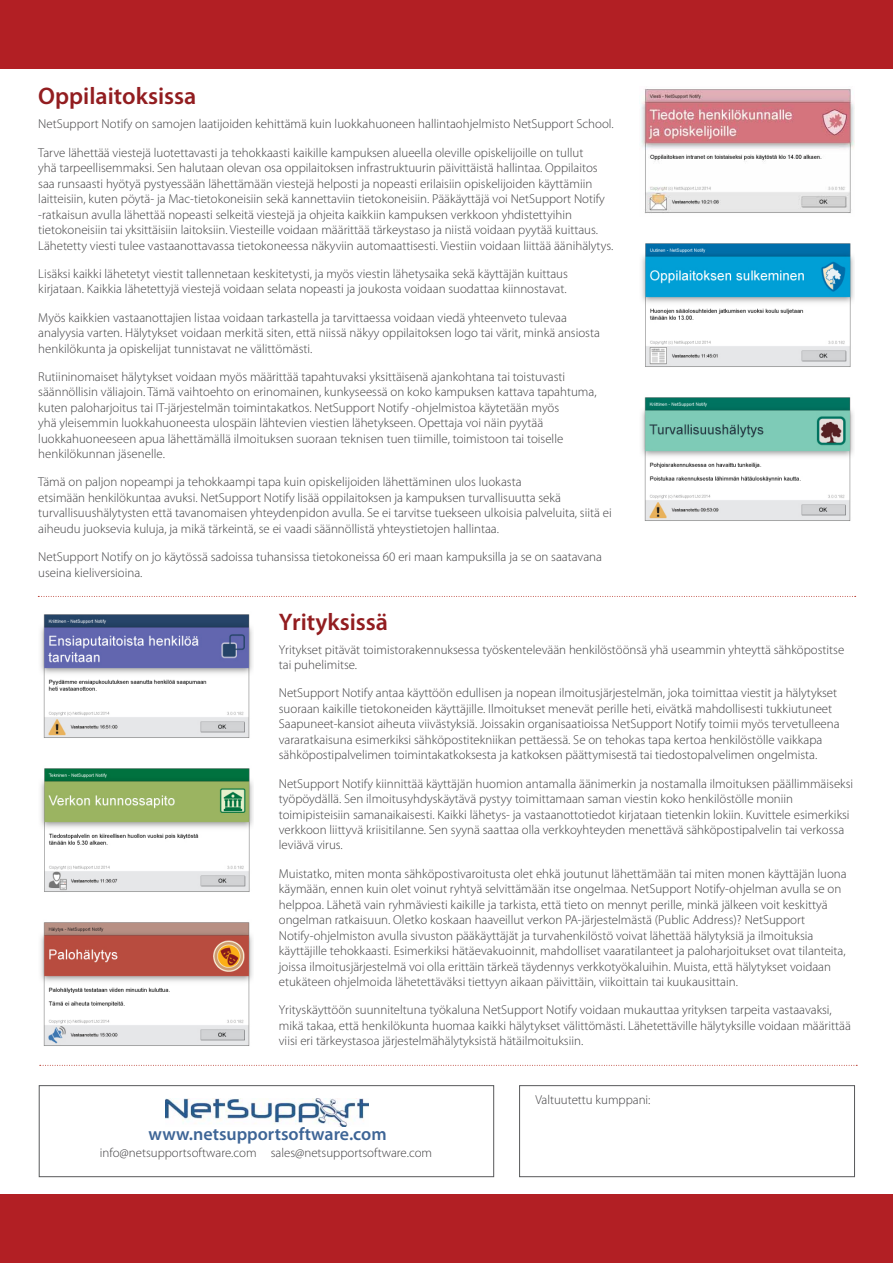
<style>
.page{position:relative;width:893px;height:1263px;background:#fff}
.page>*{position:absolute;margin:0;border:0;box-sizing:border-box;transform-origin:0 0}
.t1{font:600 24px "Myriad Pro";color:#921d20}
.t2{font:600 18px "Myriad Pro";color:#3e6596}
.t3{font:300 12.9px/15.5px "Myriad Pro";color:#414042}
</style>
<div class="page">
<div style="left:0;top:1195px;width:893px;height:68px;background:#b21f24"></div>
<div style="left:0;top:0;width:893px;height:68px;background:#b21f24"></div>
<div style="left:39px;top:1085px;width:455px;height:92px;background:#fff;border:1px solid #58595b"></div>
<img style="left:165px;top:1098px;width:203px;height:28px">
<div style="left:519px;top:1085px;width:336px;height:92px;background:#fff;border:1px solid #58595b"></div>
<svg style="left:38px;top:596px;width:818px;height:1px"></svg>
<img style="left:41px;top:614px;width:212px;height:124px">
<img style="left:41px;top:768px;width:212px;height:124px">
<img style="left:41px;top:922px;width:212px;height:124px">
<img style="left:641px;top:88px;width:214px;height:126px">
<img style="left:642px;top:243px;width:212px;height:124px">
<img style="left:642px;top:397px;width:212px;height:124px">
<svg style="left:40px;top:1065px;width:817px;height:1px"></svg>
<h1 class="t1" style="left:38px;top:81px;width:160px">Oppilaitoksissa</h1>
<p class="t3" style="left:38px;top:110px;width:577px;line-height:28.2px">NetSupport Notify on samojen laatijoiden kehittämä kuin luokkahuoneen hallintaohjelmisto NetSupport School.<br>Tarve lähettää viestejä luotettavasti ja tehokkaasti kaikille kampuksen alueella oleville opiskelijoille on tullut</p>
<p class="t3" style="left:38px;top:160px;width:577px">yhä tarpeellisemmaksi. Sen halutaan olevan osa oppilaitoksen infrastruktuurin päivittäistä hallintaa. Oppilaitos saa runsaasti hyötyä pystyessään lähettämään viestejä helposti ja nopeasti erilaisiin opiskelijoiden käyttämiin laitteisiin, kuten pöytä- ja Mac-tietokoneisiin sekä kannettaviin tietokoneisiin. Pääkäyttäjä voi NetSupport Notify -ratkaisun avulla lähettää nopeasti selkeitä viestejä ja ohjeita kaikkiin kampuksen verkkoon yhdistettyihin tietokoneisiin tai yksittäisiin laitoksiin. Viesteille voidaan määrittää tärkeystaso ja niistä voidaan pyytää kuittaus.<br>Lähetetty viesti tulee vastaanottavassa tietokoneessa näkyviin automaattisesti. Viestiin voidaan liittää äänihälytys.</p>
<p class="t3" style="left:38px;top:266px;width:531px">Lisäksi kaikki lähetetyt viestit tallennetaan keskitetysti, ja myös viestin lähetysaika sekä käyttäjän kuittaus kirjataan. Kaikkia lähetettyjä viestejä voidaan selata nopeasti ja joukosta voidaan suodattaa kiinnostavat.</p>
<p class="t3" style="left:38px;top:309px;width:563px">Myös kaikkien vastaanottajien listaa voidaan tarkastella ja tarvittaessa voidaan viedä yhteenveto tulevaa analyysia varten. Hälytykset voidaan merkitä siten, että niissä näkyy oppilaitoksen logo tai värit, minkä ansiosta henkilökunta ja opiskelijat tunnistavat ne välittömästi.</p>
<p class="t3" style="left:38px;top:369px;width:560px">Rutiininomaiset hälytykset voidaan myös määrittää tapahtuvaksi yksittäisenä ajankohtana tai toistuvasti säännöllisin väliajoin. Tämä vaihtoehto on erinomainen, kunkyseessä on koko kampuksen kattava tapahtuma, kuten paloharjoitus tai IT-järjestelmän toimintakatkos. NetSupport Notify -ohjelmistoa käytetään myös<br>yhä yleisemmin luokkahuoneesta ulospäin lähtevien viestien lähetykseen. Opettaja voi näin pyytää luokkahuoneeseen apua lähettämällä ilmoituksen suoraan teknisen tuen tiimille, toimistoon tai toiselle henkilökunnan jäsenelle.</p>
<p class="t3" style="left:38px;top:474px;width:575px">Tämä on paljon nopeampi ja tehokkaampi tapa kuin opiskelijoiden lähettäminen ulos luokasta<br>etsimään henkilökuntaa avuksi. NetSupport Notify lisää oppilaitoksen ja kampuksen turvallisuutta sekä turvallisuushälytysten että tavanomaisen yhteydenpidon avulla. Se ei tarvitse tuekseen ulkoisia palveluita, siitä ei aiheudu juoksevia kuluja, ja mikä tärkeintä, se ei vaadi säännöllistä yhteystietojen hallintaa.</p>
<p class="t3" style="left:38px;top:549px;width:565px">NetSupport Notify on jo käytössä sadoissa tuhansissa tietokoneissa 60 eri maan kampuksilla ja se on saatavana useina kieliversioina.</p>
<h1 class="t1" style="left:279px;top:606px;width:111px">Yrityksissä</h1>
<p class="t3" style="left:279px;top:641px;width:567px">Yritykset pitävät toimistorakennuksessa työskentelevään henkilöstöönsä yhä useammin yhteyttä sähköpostitse tai puhelimitse.</p>
<p class="t3" style="left:279px;top:685px;width:562px">NetSupport Notify antaa käyttöön edullisen ja nopean ilmoitusjärjestelmän, joka toimittaa viestit ja hälytykset suoraan kaikille tietokoneiden käyttäjille. Ilmoitukset menevät perille heti, eivätkä mahdollisesti tukkiutuneet Saapuneet-kansiot aiheuta viivästyksiä. Joissakin organisaatioissa NetSupport Notify toimii myös tervetulleena vararatkaisuna esimerkiksi sähköpostitekniikan pettäessä. Se on tehokas tapa kertoa henkilöstölle vaikkapa sähköpostipalvelimen toimintakatkoksesta ja katkoksen päättymisestä tai tiedostopalvelimen ongelmista.</p>
<p class="t3" style="left:279px;top:775px;width:576px">NetSupport Notify kiinnittää käyttäjän huomion antamalla äänimerkin ja nostamalla ilmoituksen päällimmäiseksi työpöydällä. Sen ilmoitusyhdyskäytävä pystyy toimittamaan saman viestin koko henkilöstölle moniin toimipisteisiin samanaikaisesti. Kaikki lähetys- ja vastaanottotiedot kirjataan tietenkin lokiin. Kuvittele esimerkiksi verkkoon liittyvä kriisitilanne. Sen syynä saattaa olla verkkoyhteyden menettävä sähköpostipalvelin tai verkossa leviävä virus.</p>
<p class="t3" style="left:279px;top:865px;width:569px">Muistatko, miten monta sähköpostivaroitusta olet ehkä joutunut lähettämään tai miten monen käyttäjän luona käymään, ennen kuin olet voinut ryhtyä selvittämään itse ongelmaa. NetSupport Notify-ohjelman avulla se on helppoa. Lähetä vain ryhmäviesti kaikille ja tarkista, että tieto on mennyt perille, minkä jälkeen voit keskittyä ongelman ratkaisuun. Oletko koskaan haaveillut verkon PA-järjestelmästä (Public Address)? NetSupport Notify-ohjelmiston avulla sivuston pääkäyttäjät ja turvahenkilöstö voivat lähettää hälytyksiä ja ilmoituksia käyttäjille tehokkaasti. Esimerkiksi hätäevakuoinnit, mahdolliset vaaratilanteet ja paloharjoitukset ovat tilanteita, joissa ilmoitusjärjestelmä voi olla erittäin tärkeä täydennys verkkotyökaluihin. Muista, että hälytykset voidaan etukäteen ohjelmoida lähetettäväksi tiettyyn aikaan päivittäin, viikoittain tai kuukausittain.</p>
<p class="t3" style="left:279px;top:1002px;width:574px">Yrityskäyttöön suunniteltuna työkaluna NetSupport Notify voidaan mukauttaa yrityksen tarpeita vastaavaksi, mikä takaa, että henkilökunta huomaa kaikki hälytykset välittömästi. Lähetettäville hälytyksille voidaan määrittää viisi eri tärkeystasoa järjestelmähälytyksistä hätäilmoituksiin.</p>
<h2 class="t2" style="left:149px;top:1123px;width:239px">www.netsupportsoftware.com</h2>
<p class="t3" style="left:100px;top:1145px;width:334px">info@netsupportsoftware.com sales@netsupportsoftware.com</p>
<p class="t3" style="left:535px;top:1092px;width:117px">Valtuutettu kumppani:</p>
</div>
